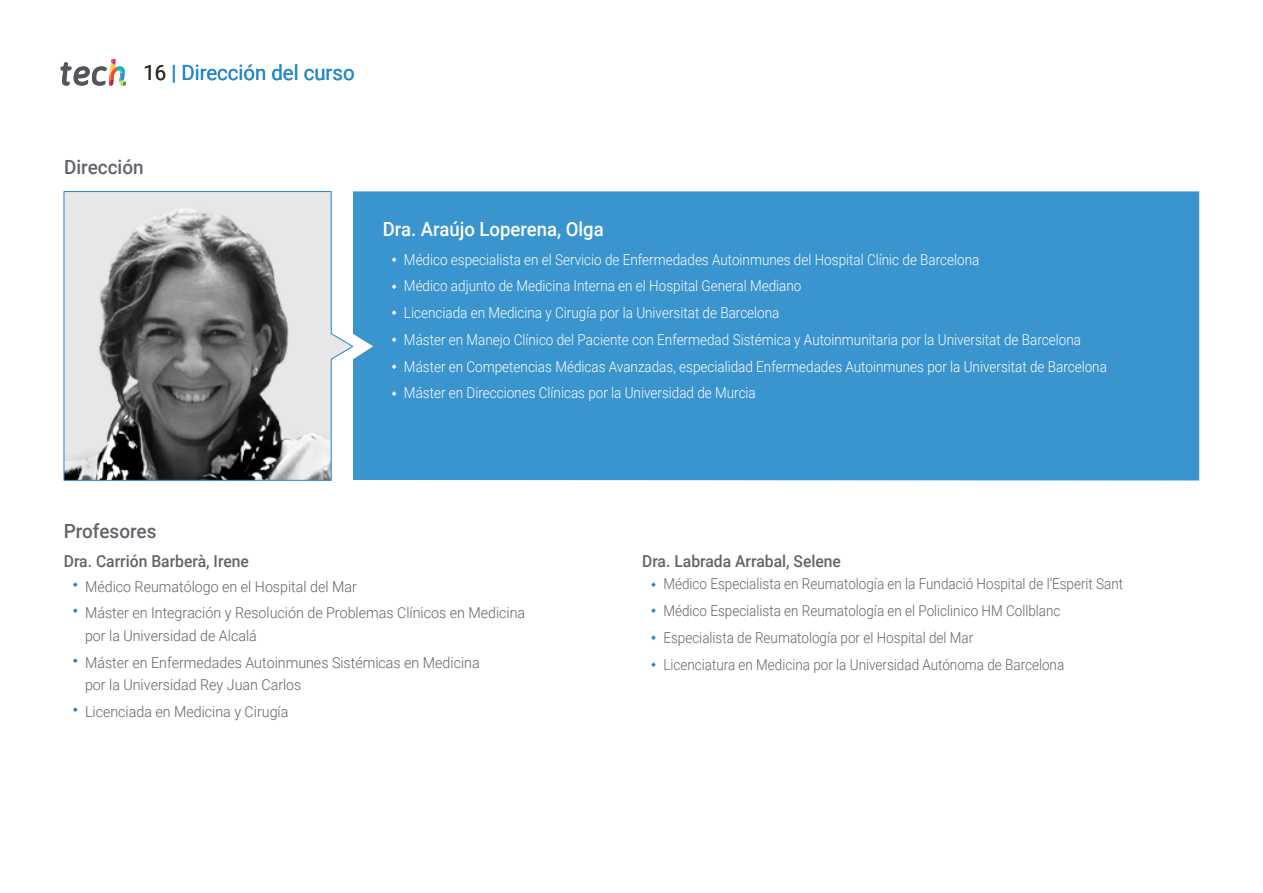
<style>
.page{position:relative;width:1263px;height:893px;background:#fff}
.page>*{position:absolute;margin:0;border:0;box-sizing:border-box;transform-origin:0 0}
.t1{font:21px "Roboto";color:#2488c9}
.t2{font:500 19.5px "Roboto";color:#fff;scale:.95 1}
.t3{font:500 19.5px "Roboto";color:#61646a}
.t4{font:500 16.5px "Roboto";color:#61646a;scale:.95 1}
.t5{font:300 15px/26.7px "Roboto";color:#fff;scale:.9 1}
.t6{font:300 15px/26.7px "Roboto";color:#61646a;scale:.9 1}
.t7{font:300 15px/26.7px "Roboto";color:#61646a;scale:.95 1}
.s1{color:#312e20}
</style>
<div class="page">
<svg style="left:61px;top:59px;width:65px;height:27px"></svg>
<div style="left:353px;top:191px;width:846px;height:289px;background:#3a94ce"></div>
<svg style="left:64px;top:191px;width:289px;height:290px;background:#9ea0a0"></svg>
<svg style="left:392px;top:257px;width:5px;height:5px"></svg>
<svg style="left:392px;top:284px;width:5px;height:5px"></svg>
<svg style="left:392px;top:310px;width:5px;height:5px"></svg>
<svg style="left:392px;top:337px;width:5px;height:5px"></svg>
<svg style="left:392px;top:364px;width:5px;height:5px"></svg>
<svg style="left:392px;top:391px;width:5px;height:5px"></svg>
<h1 class="t1" style="left:144px;top:57px;width:213px"><span class="s1">16</span> | Dirección del curso</h1>
<h2 class="t3" style="left:64px;top:154px;width:81px">Dirección</h2>
<h2 class="t3" style="left:64px;top:517px;width:94px">Profesores</h2>
<h2 class="t2" style="left:383px;top:215px;width:234px">Dra. Araújo Loperena, Olga</h2>
<p class="t5" style="left:404px;top:245px;width:782px">Médico especialista en el Servicio de Enfermedades Autoinmunes del Hospital Clínic de Barcelona<br>Médico adjunto de Medicina Interna en el Hospital General Mediano<br>Licenciada en Medicina y Cirugía por la Universitat de Barcelona<br>Máster en Manejo Clínico del Paciente con Enfermedad Sistémica y Autoinmunitaria por la Universitat de Barcelona Máster en Competencias Médicas Avanzadas, especialidad Enfermedades Autoinmunes por la Universitat de Barcelona Máster en Direcciones Clínicas por la Universidad de Murcia</p>
<p class="t4" style="left:64px;top:550px;width:196px">Dra. Carrión Barberà, Irene</p>
<p class="t7" style="left:85px;top:572px;width:465px">Médico Reumatólogo en el Hospital del Mar<br>Máster en Integración y Resolución de Problemas Clínicos en Medicina</p>
<p class="t7" style="left:85px;top:622px;width:417px">por la Universidad de Alcalá<br>Máster en Enfermedades Autoinmunes Sistémicas en Medicina</p>
<p class="t7" style="left:85px;top:671px;width:229px">por la Universidad Rey Juan Carlos<br>Licenciada en Medicina y Cirugía</p>
<p class="t4" style="left:642px;top:550px;width:211px">Dra. Labrada Arrabal, Selene</p>
<p class="t6" style="left:663px;top:570px;width:512px">Médico Especialista en Reumatología en la Fundació Hospital de l’Esperit Sant Médico Especialista en Reumatología en el Policlinico HM Collblanc Especialista de Reumatología por el Hospital del Mar<br>Licenciatura en Medicina por la Universidad Autónoma de Barcelona</p>
</div>
